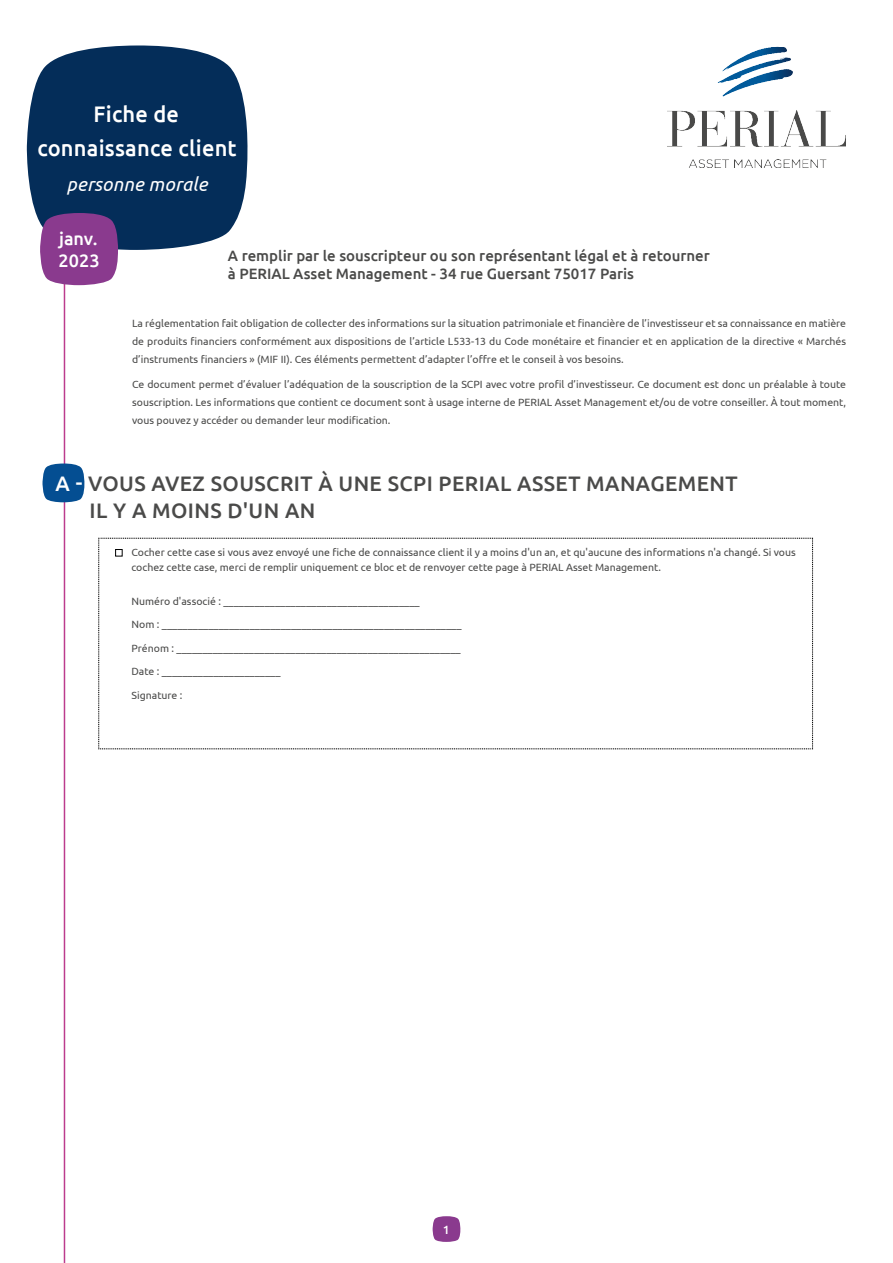
<style>
.page{position:relative;width:893px;height:1263px;background:#fff}
.page>*{position:absolute;margin:0;border:0;box-sizing:border-box;transform-origin:0 0}
.t1{font:500 22.5px/34.5px "Ubuntu";letter-spacing:.01em;color:#fff;text-align:center}
.t2{font:500 21px/27px "Ubuntu";letter-spacing:.02em;color:#4a4a49}
.t3{font:italic 19.5px "Ubuntu";letter-spacing:.01em;color:#fff}
.t4{font:500 18px/21.6px "Ubuntu";color:#fff}
.t5{font:500 15px/18px "Ubuntu";color:#4a4a49}
.t6{font:500 12px "Ubuntu";color:#fff}
.t7{font:10.5px/18px "Ubuntu";color:#4a4a49;text-align:justify}
.s1{color:#fff}
</style>
<div class="page">
<hr style="left:64px;top:83px;width:1px;height:1180px;background:#bc3c8e">
<img style="left:667px;top:47px;width:179px;height:121px">
<svg style="left:433px;top:1216px;width:27px;height:26px"></svg>
<svg style="left:98px;top:538px;width:715px;height:211px"></svg>
<svg style="left:42px;top:463px;width:43px;height:39px;background:#2766a1"></svg>
<div style="left:115px;top:549px;width:7px;height:7px;border:1px solid #000"></div>
<svg style="left:26px;top:45px;width:222px;height:205px;background:#1f446b"></svg>
<svg style="left:40px;top:213px;width:78px;height:72px;background:#894491"></svg>
<h1 class="t1" style="left:37px;top:96px;width:201px">Fiche de connaissance client</h1>
<h3 class="t3" style="left:67px;top:172px;width:143px">personne morale</h3>
<h3 class="t4" style="left:59px;top:227px;width:42px">janv.<br>2023</h3>
<h3 class="t5" style="left:228px;top:246px;width:483px">A remplir par le souscripteur ou son représentant légal et à retourner à PERIAL Asset Management - 34 rue Guersant 75017 Paris</h3>
<p class="t7" style="left:132px;top:314px;width:715px">La réglementation fait obligation de collecter des informations sur la situation patrimoniale et financière de l’investisseur et sa connaissance en matière de produits financiers conformément aux dispositions de l’article L533-13 du Code monétaire et financier et en application de la directive « Marchés d’instruments financiers » (MIF II). Ces éléments permettent d’adapter l’offre et le conseil à vos besoins.</p>
<p class="t7" style="left:132px;top:375px;width:715px">Ce document permet d’évaluer l’adéquation de la souscription de la SCPI avec votre profil d’investisseur. Ce document est donc un préalable à toute souscription. Les informations que contient ce document sont à usage interne de PERIAL Asset Management et/ou de votre conseiller. À tout moment, vous pouvez y accéder ou demander leur modification.</p>
<h2 class="t2" style="left:90px;top:469px;width:650px;text-indent:-34px"><span class="s1">A -</span> VOUS AVEZ SOUSCRIT À UNE SCPI PERIAL ASSET MANAGEMENT<br>IL Y A MOINS D'UN AN</h2>
<p class="t7" style="left:132px;top:545px;width:666px;line-height:15px">Cocher cette case si vous avez envoyé une fiche de connaissance client il y a moins d'un an, et qu'aucune des informations n'a changé. Si vous cochez cette case, merci de remplir uniquement ce bloc et de renvoyer cette page à PERIAL Asset Management.</p>
<p class="t7" style="left:132px;top:592px;width:290px">Numéro d'associé : ______________________________________</p>
<p class="t7" style="left:132px;top:615px;width:331px">Nom : __________________________________________________________</p>
<p class="t7" style="left:132px;top:639px;width:331px">Prénom : _______________________________________________________</p>
<p class="t7" style="left:132px;top:662px;width:151px">Date : _______________________</p>
<p class="t7" style="left:132px;top:686px;width:52px">Signature :</p>
<p class="t6" style="left:443px;top:1222px;width:8px">1</p>
</div>
